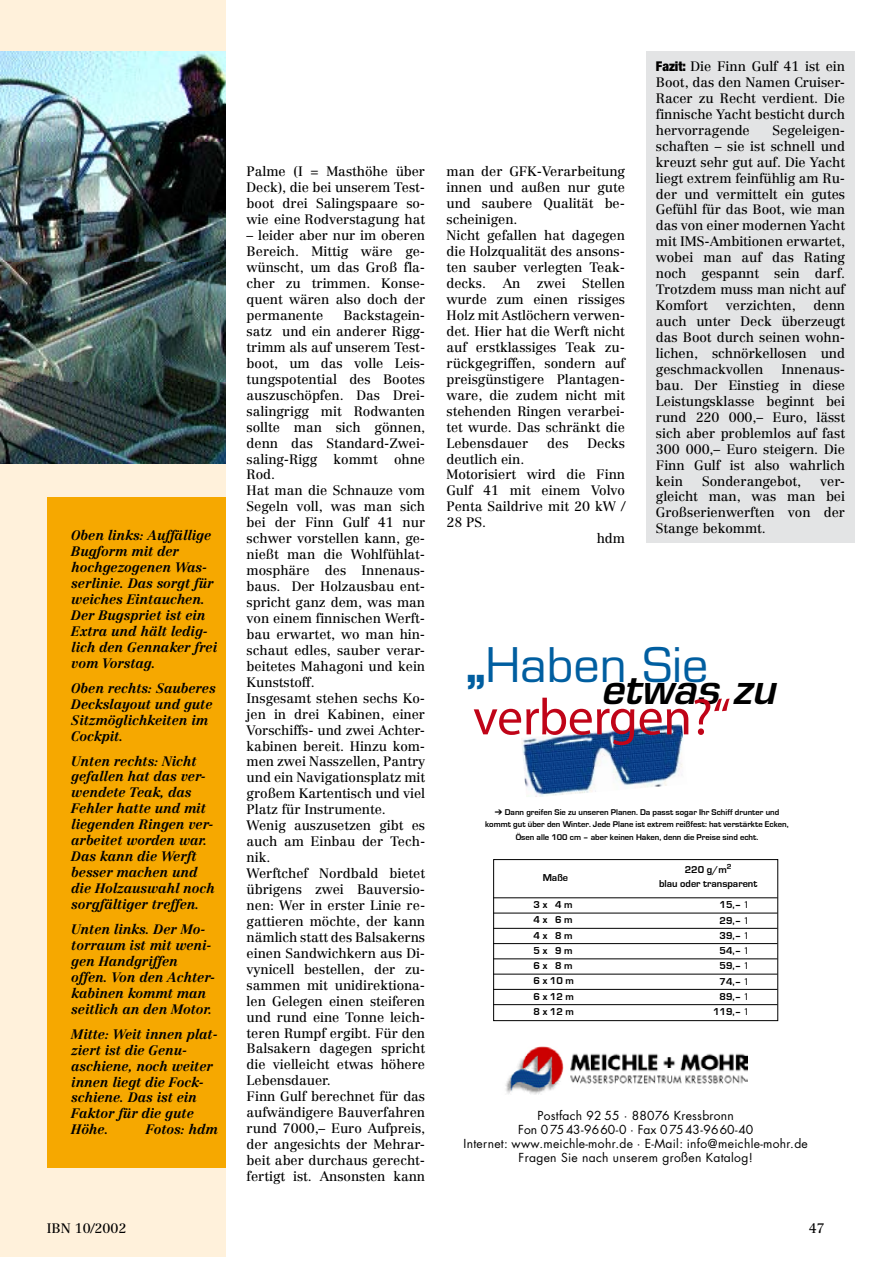
<style>
.page{position:relative;width:893px;height:1263px;background:#fff}
.page>*{position:absolute;margin:0;border:0;box-sizing:border-box;transform-origin:0 0}
.t1{font:51.75px "Myriad Pro";letter-spacing:-.005em;color:#c00418}
.t2{font:46.5px "Eurostile";color:#005ea0}
.t3{font:italic 600 40.05px "Eurostile";color:#000}
.t4{font:13.5px/15.9px "Centennial";letter-spacing:-.005em;color:#000;text-align:justify}
.t5{font:italic 700 13.5px/15.9px "Centennial";letter-spacing:-.005em;color:#000}
.t6{font:12.15px/14.2px "Futura";letter-spacing:.025em;color:#000;text-align:center}
.t7{font:700 10.35px/15.3px "Eurostile";color:#000;text-align:center}
.t8{font:700 8.55px/12.1px "Eurostile";color:#000;text-align:center}
.s1{font-family:"Helvetica Neue";font-weight:900;font-stretch:condensed}
.s2{font-weight:700;font-stretch:condensed}
.s3{font-family:"Myriad Pro";font-weight:400}
</style>
<div class="page">
<div style="left:0;top:0;width:225px;height:1257px;background:#fff1db"></div>
<div style="left:646px;top:51px;width:209px;height:492px;background:#e3e4e5"></div>
<div style="left:47px;top:497px;width:178px;height:670px;background:#f6a800"></div>
<img style="left:0;top:51px;width:225px;height:413px">
<img style="left:521px;top:724px;width:162px;height:73px">
<div style="left:493px;top:859px;width:285px;height:162px;border:1px solid #000"></div>
<hr style="left:493px;top:913px;width:284px;height:1px;background:#000">
<hr style="left:493px;top:897px;width:284px;height:1px;background:#000">
<hr style="left:493px;top:928px;width:284px;height:1px;background:#000">
<hr style="left:493px;top:943px;width:284px;height:1px;background:#000">
<hr style="left:493px;top:958px;width:284px;height:1px;background:#000">
<hr style="left:493px;top:974px;width:284px;height:1px;background:#000">
<hr style="left:493px;top:989px;width:284px;height:1px;background:#000">
<hr style="left:493px;top:1004px;width:284px;height:1px;background:#000">
<img style="left:505px;top:1046px;width:243px;height:49px">
<p class="t5" style="left:71px;top:527px;width:147px">Oben links: Auffällige<br>Bugform mit der hochgezogenen Was&shy;serlinie. Das sorgt für weiches Eintauchen.<br>Der Bugspriet ist ein<br>Extra und hält ledig&shy;lich den Gennaker frei vom Vorstag.</p>
<p class="t5" style="left:71px;top:680px;width:146px">Oben rechts: Sauberes<br>Deckslayout und gute<br>Sitzmöglichkeiten im<br>Cockpit.</p>
<p class="t5" style="left:71px;top:753px;width:145px">Unten rechts: Nicht gefallen hat das ver&shy;wendete Teak, das<br>Fehler hatte und mit liegenden Ringen ver&shy;arbeitet worden war.<br>Das kann die Werft besser machen und die Holzauswahl noch sorgfältiger treffen.</p>
<p class="t5" style="left:71px;top:921px;width:145px">Unten links. Der Mo&shy;torraum ist mit weni&shy;gen Handgriffen offen. Von den Achter&shy;kabinen kommt man seitlich an den Motor.</p>
<p class="t5" style="left:71px;top:1026px;width:148px">Mitte: Weit innen plat&shy;ziert ist die Genu&shy;aschiene, noch weiter innen liegt die Fock&shy;schiene. Das ist ein<br>Faktor für die gute<br>Höhe.</p>
<p class="t5" style="left:146px;top:1121px;width:73px">Fotos: hdm</p>
<p class="t4" style="left:247px;top:164px;width:180px">Palme (I = Masthöhe über Deck), die bei unserem Test&shy;boot drei Salingspaare so&shy;wie eine Rodverstagung hat</p>
<p class="t4" style="left:247px;top:227px;width:180px">– leider aber nur im oberen Bereich. Mittig wäre ge&shy;wünscht, um das Groß fla&shy;cher zu trimmen. Konse&shy;quent wären also doch der permanente</p>
<p class="t4" style="left:247px;top:307px;width:180px;text-align:left;text-indent:97px">Backstagein&shy;satz und ein anderer Rigg&shy;trimm als auf unserem Test&shy;boot, um das volle Leis&shy;tungspotential des Bootes auszuschöpfen. Das Drei&shy;salingrigg mit Rodwanten sollte man sich gönnen, denn das Standard-Zwei&shy;saling-Rigg kommt ohne<br>Rod.<br>Hat man die Schnauze vom<br>Segeln voll, was man sich bei der Finn Gulf 41 nur schwer vorstellen kann, ge&shy;nießt man die Wohlfühlat&shy;mosphäre des Innenaus&shy;baus. Der Holzausbau ent&shy;spricht ganz dem, was man von einem finnischen Werft&shy;bau erwartet, wo man hin&shy;schaut edles, sauber verar&shy;beitetes Mahagoni und kein<br>Kunststoff.<br>Insgesamt stehen sechs Ko&shy;jen in drei Kabinen, einer<br>Vorschiffs- und zwei Achter&shy;kabinen bereit. Hinzu kom&shy;men zwei Nasszellen, Pantry und ein Navigationsplatz mit großem Kartentisch und viel<br>Platz für Instrumente.<br>Wenig auszusetzen gibt es auch am Einbau der Tech&shy;nik.<br>Werftchef Nordbald bietet übrigens zwei Bauversio&shy;nen: Wer in erster Linie re&shy;gattieren möchte, der kann nämlich statt des Balsakerns einen Sandwichkern aus Di&shy;vynicell bestellen, der zu&shy;sammen mit unidirektiona&shy;len Gelegen einen steiferen und rund eine Tonne leich&shy;teren Rumpf ergibt. Für den<br>Balsakern dagegen spricht die vielleicht etwas höhere<br>Lebensdauer.<br>Finn Gulf berechnet für das aufwändigere Bauverfahren rund 7000,– Euro Aufpreis, der angesichts der Mehrar&shy;beit aber durchaus gerecht&shy;fertigt ist. Ansonsten kann</p>
<p class="t4" style="left:446px;top:164px;width:180px;text-align:left">man der GFK-Verarbeitung innen und außen nur gute und saubere Qualität be&shy;scheinigen.<br>Nicht gefallen hat dagegen die Holzqualität des ansons&shy;ten sauber verlegten Teak&shy;decks. An zwei Stellen wurde zum einen rissiges<br>Holz mit Astlöchern verwen&shy;det. Hier hat die Werft nicht auf erstklassiges Teak zu&shy;rückgegriffen, sondern auf preisgünstigere Plantagen&shy;ware, die zudem nicht mit stehenden Ringen verarbei&shy;tet wurde. Das schränkt die<br>Lebensdauer</p>
<p class="t4" style="left:547px;top:435px;width:23px">des</p>
<p class="t4" style="left:588px;top:435px;width:39px">Decks</p>
<p class="t4" style="left:446px;top:451px;width:79px">deutlich ein.</p>
<p class="t4" style="left:446px;top:467px;width:180px">Motorisiert wird die Finn</p>
<p class="t4" style="left:446px;top:483px;width:180px">Gulf 41 mit einem Volvo</p>
<p class="t4" style="left:446px;top:499px;width:180px">Penta Saildrive mit 20 kW /</p>
<p class="t4" style="left:446px;top:514px;width:41px">28 PS.</p>
<p class="t4" style="left:597px;top:530px;width:30px">hdm</p>
<p class="t4" style="left:656px;top:58px;width:191px"><span class="s1">Fazit:</span> Die Finn Gulf 41 ist ein Boot, das den Namen Cruiser-Racer zu Recht verdient. Die finnische Yacht besticht durch hervorragende</p>
<p class="t4" style="left:656px;top:122px;width:191px;text-indent:117px">Segeleigen&shy;schaften – sie ist schnell und kreuzt sehr gut auf. Die Yacht liegt extrem feinfühlig am Ru&shy;der und vermittelt ein gutes Gefühl für das Boot, wie man das von einer modernen Yacht mit IMS-Ambitionen erwartet, wobei man auf das Rating noch gespannt sein darf.<br>Trotzdem muss man nicht auf Komfort</p>
<p class="t4" style="left:656px;top:297px;width:191px;text-indent:158px">denn auch unter Deck überzeugt das Boot durch seinen wohn&shy;lichen, schnörkellosen und geschmackvollen</p>
<p class="t4" style="left:726px;top:297px;width:71px">verzichten,</p>
<p class="t4" style="left:656px;top:361px;width:191px;text-indent:126px">Innenaus&shy;bau. Der Einstieg in diese Leistungsklasse beginnt bei rund 220 000,– Euro, lässt sich aber problemlos auf fast 300 000,– Euro steigern. Die Finn Gulf ist also wahrlich kein</p>
<p class="t4" style="left:702px;top:473px;width:101px">Sonderangebot,</p>
<p class="t4" style="left:656px;top:473px;width:191px;text-indent:164px">ver&shy;gleicht man, was man bei Großserienwerften von der Stange bekommt.</p>
<h2 class="t2" style="left:466px;top:637px;width:243px"><span class="s2">„</span>Haben Sie</h2>
<h3 class="t3" style="left:601px;top:664px;width:176px">etwas zu</h3>
<h1 class="t1" style="left:473px;top:685px;width:259px">verbergen?“</h1>
<p class="t8" style="left:485px;top:806px;width:305px">➔ Dann greifen Sie zu unseren Planen. Da passt sogar Ihr Schiff drunter und kommt gut über den Winter. Jede Plane ist extrem reißfest: hat verstärkte Ecken,<br>Ösen alle 100 cm – aber keinen Haken, denn die Preise sind echt.</p>
<p class="t7" style="left:543px;top:870px;width:27px">Maße</p>
<p class="t7" style="left:534px;top:897px;width:42px;text-align:left">3 x 4 m<br>4 x 6 m<br>4 x 8 m<br>5 x 9 m<br>6 x 8 m<br>6 x 10 m<br>6 x 12 m<br>8 x 12 m</p>
<p class="t7" style="left:659px;top:862px;width:100px;line-height:14.4px">220 g/m<sup>2<br></sup>blau oder transparent</p>
<p class="t7" style="left:713px;top:897px;width:38px;text-align:right">15,– <span class="s3">1<br></span>29,– <span class="s3">1<br></span>39,– <span class="s3">1<br></span>54,– <span class="s3">1<br></span>59,– <span class="s3">1<br></span>74,– <span class="s3">1<br></span>89,– <span class="s3">1<br></span>119,– <span class="s3">1</span></p>
<p class="t6" style="left:464px;top:1108px;width:346px">Postfach 92 55 · 88076 Kressbronn<br>Fon 07543-9660-0 · Fax 07543-9660-40<br>Internet: www.meichle-mohr.de · E-Mail: info@meichle-mohr.de Fragen Sie nach unserem großen Katalog!</p>
<p class="t4" style="left:47px;top:1220px;width:81px">IBN 10/2002</p>
<p class="t4" style="left:809px;top:1220px;width:17px">47</p>
</div>
